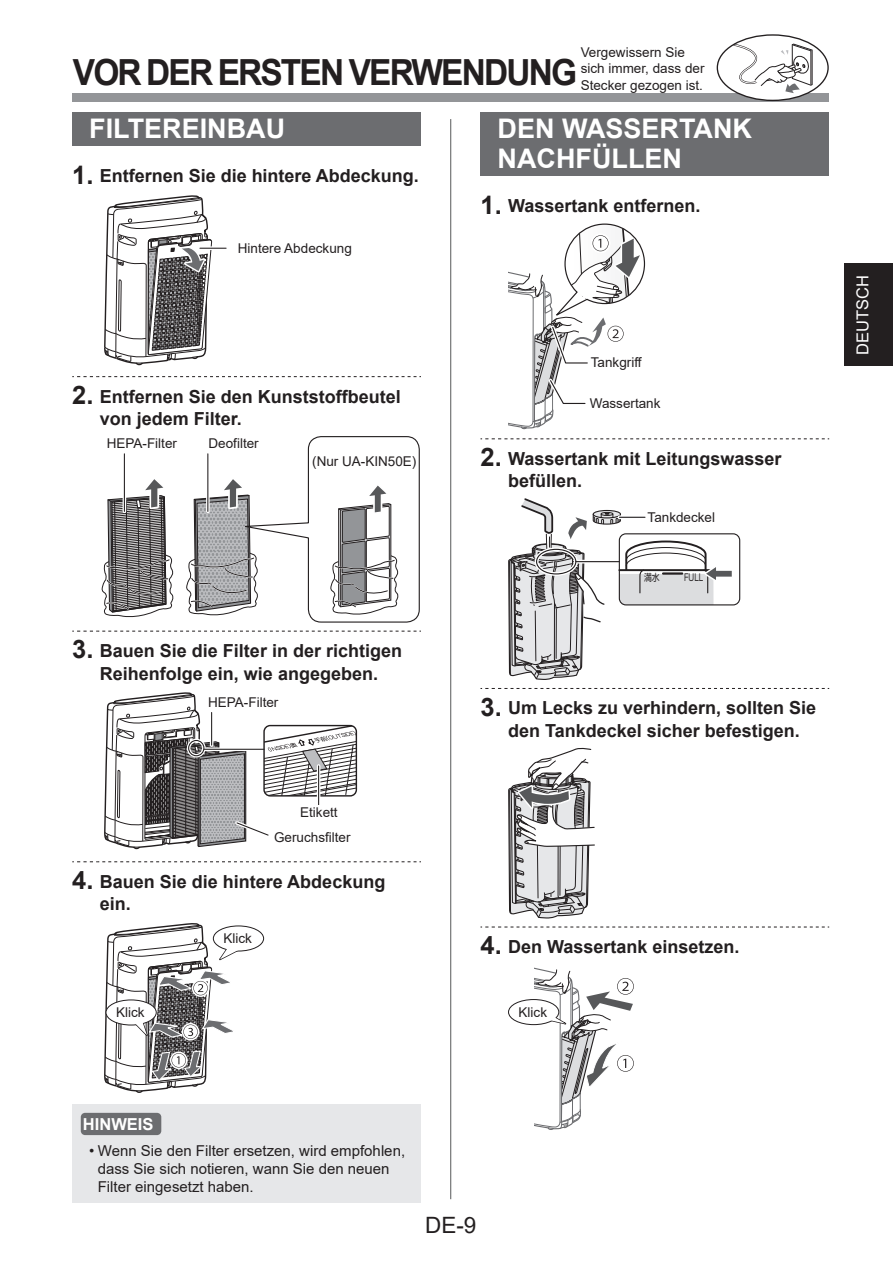
<style>
.page{position:relative;width:893px;height:1263px;background:#fff}
.page>*{position:absolute;margin:0;border:0;box-sizing:border-box;transform-origin:0 0}
.t1{font:700 36px "Arial";letter-spacing:-.055em;color:#231f20;scale:.93 1}
.t2{font:700 27px/30px "Arial";color:#fff}
.t3{font:22.5px "Arial";color:#231f20}
.t4{font:700 18px/22.5px "Arial";color:#231f20}
.t5{font:16.5px "Arial";color:#fff}
.t6{font:700 16.5px "Arial";color:#fff}
.t7{font:15px/18px "Arial";color:#231f20}
.t8{font:13.5px/16.5px "Arial";color:#231f20}
.t9{font:9.75px "Shin Go Pro";color:#231f20;scale:.72 1}
.t10{font:9.75px "Shin Go Pro";color:#231f20;scale:.8 1}
.s1{font-size:25.5px}
</style>
<div class="page">
<div style="left:72px;top:94px;width:757px;height:8px;background:#939598"></div>
<div style="left:844px;top:264px;width:49px;height:102px;background:#231f20"></div>
<hr style="left:450px;top:119px;width:1px;height:1080px;background:#57585a">
<div style="left:72px;top:1104px;width:349px;height:99px;background:#e6e7e9"></div>
<svg style="left:72px;top:376px;width:349px;height:1px"></svg>
<svg style="left:72px;top:631px;width:349px;height:1px"></svg>
<svg style="left:72px;top:861px;width:349px;height:1px"></svg>
<div style="left:72px;top:112px;width:349px;height:34px;background:#6c6d70"></div>
<svg style="left:104px;top:195px;width:122px;height:171px"></svg>
<hr style="left:124px;top:454px;width:1px;height:57px;background:#231f20">
<svg style="left:102px;top:477px;width:72px;height:141px"></svg>
<svg style="left:186px;top:436px;width:234px;height:187px"></svg>
<div style="left:312px;top:445px;width:104px;height:33px;background:#fff"></div>
<svg style="left:104px;top:693px;width:252px;height:157px"></svg>
<div style="left:263px;top:725px;width:94px;height:71px;border:1px solid #231f20;border-radius:6px"></div>
<hr style="left:317px;top:766px;width:3px;height:39px;background:#fff">
<hr style="left:318px;top:766px;width:1px;height:39px;background:#231f20">
<div style="left:187px;top:739px;width:19px;height:18px;border:4px solid #fff;border-radius:50%"></div>
<div style="left:188px;top:740px;width:16px;height:16px;border:1px solid #231f20;border-radius:50%"></div>
<hr style="left:204px;top:749px;width:60px;height:1px;background:#231f20">
<div style="left:208px;top:695px;width:70px;height:15px;background:#fff"></div>
<div style="left:274px;top:829px;width:77px;height:15px;background:#fff"></div>
<div style="left:300px;top:806px;width:38px;height:13px;background:#fff"></div>
<div style="left:213px;top:925px;width:51px;height:26px;border:1px solid #231f20;border-radius:50%"></div>
<svg style="left:104px;top:923px;width:137px;height:170px"></svg>
<div style="left:81px;top:1113px;width:80px;height:22px;background:#6c6d70;border-radius:4px"></div>
<svg style="left:480px;top:438px;width:349px;height:1px"></svg>
<svg style="left:480px;top:688px;width:349px;height:1px"></svg>
<svg style="left:480px;top:927px;width:349px;height:1px"></svg>
<div style="left:480px;top:112px;width:349px;height:64px;background:#6c6d70"></div>
<svg style="left:508px;top:224px;width:137px;height:205px"></svg>
<svg style="left:508px;top:498px;width:225px;height:182px"></svg>
<div style="left:619px;top:533px;width:121px;height:72px;border:1px solid #231f20;border-radius:7px"></div>
<hr style="left:663px;top:572px;width:19px;height:3px;background:#231f20">
<svg style="left:508px;top:748px;width:86px;height:170px"></svg>
<div style="left:508px;top:999px;width:51px;height:26px;border:1px solid #231f20;border-radius:50%"></div>
<svg style="left:534px;top:967px;width:100px;height:163px"></svg>
<div style="left:717px;top:35px;width:111px;height:65px;background:#fff;border-radius:50%"></div>
<svg style="left:732px;top:42px;width:81px;height:51px"></svg>
<div style="left:717px;top:34px;width:112px;height:67px;border:1px solid #231f20;border-radius:50%"></div>
<p class="t8" style="left:581px;top:44px;width:125px">Vergewissern Sie sich immer, dass der<br>Stecker gezogen ist.</p>
<h1 class="t1" style="left:73px;top:47px;width:544px">VOR DER ERSTEN VERWENDUNG</h1>
<h2 class="t2" style="left:89px;top:114px;width:197px">FILTEREINBAU</h2>
<p class="t4" style="left:72px;top:165px;width:348px"><span class="s1">1.</span> Entfernen Sie die hintere Abdeckung.</p>
<h2 class="t2" style="left:497px;top:114px;width:256px">DEN WASSERTANK<br>NACHFÜLLEN</h2>
<p class="t4" style="left:480px;top:195px;width:222px"><span class="s1">1.</span> Wassertank entfernen.</p>
<p class="t8" style="left:238px;top:239px;width:116px">Hintere Abdeckung</p>
<p class="t4" style="left:100px;top:385px;width:303px;text-indent:-28px"><span class="s1">2.</span> Entfernen Sie den Kunststoffbeutel von jedem Filter.</p>
<p class="t8" style="left:107px;top:435px;width:72px">HEPA-Filter</p>
<p class="t8" style="left:209px;top:435px;width:52px">Deofilter</p>
<p class="t8" style="left:312px;top:453px;width:106px">(Nur UA-KIN50E)</p>
<p class="t4" style="left:72px;top:640px;width:331px;text-align:center"><span class="s1">3.</span> Bauen Sie die Filter in der richtigen<br>Reihenfolge ein, wie angegeben.</p>
<p class="t8" style="left:208px;top:694px;width:72px">HEPA-Filter</p>
<p class="t8" style="left:300px;top:804px;width:39px">Etikett</p>
<p class="t8" style="left:274px;top:829px;width:78px">Geruchsfilter</p>
<p class="t4" style="left:100px;top:870px;width:287px;text-indent:-28px"><span class="s1">4.</span> Bauen Sie die hintere Abdeckung ein.</p>
<p class="t8" style="left:223px;top:930px;width:30px">Klick</p>
<p class="t8" style="left:116px;top:1004px;width:30px">Klick</p>
<p class="t8" style="left:591px;top:354px;width:52px">Tankgriff</p>
<p class="t8" style="left:590px;top:394px;width:72px">Wassertank</p>
<p class="t4" style="left:508px;top:447px;width:275px;text-indent:-28px"><span class="s1">2.</span> Wassertank mit Leitungswasser befüllen.</p>
<p class="t8" style="left:648px;top:509px;width:69px">Tankdeckel</p>
<p class="t10" style="left:644px;top:569px;width:21px">満水</p>
<p class="t9" style="left:684px;top:569px;width:28px">FULL</p>
<p class="t4" style="left:508px;top:697px;width:310px;text-indent:-28px"><span class="s1">3.</span> Um Lecks zu verhindern, sollten Sie den Tankdeckel sicher befestigen.</p>
<p class="t4" style="left:480px;top:935px;width:261px"><span class="s1">4.</span> Den Wassertank einsetzen.</p>
<p class="t8" style="left:519px;top:1004px;width:30px">Klick</p>
<p class="t6" style="left:83px;top:1112px;width:72px">HINWEIS</p>
<p class="t7" style="left:98px;top:1142px;width:309px;text-indent:-9px">• Wenn Sie den Filter ersetzen, wird empfohlen, dass Sie sich notieren, wann Sie den neuen<br>Filter eingesetzt haben.</p>
<p class="t3" style="left:425px;top:1209px;width:53px">DE-9</p>
<p class="t5" style="left:851px;top:355px;width:81px;rotate:-90deg">DEUTSCH</p>
</div>
